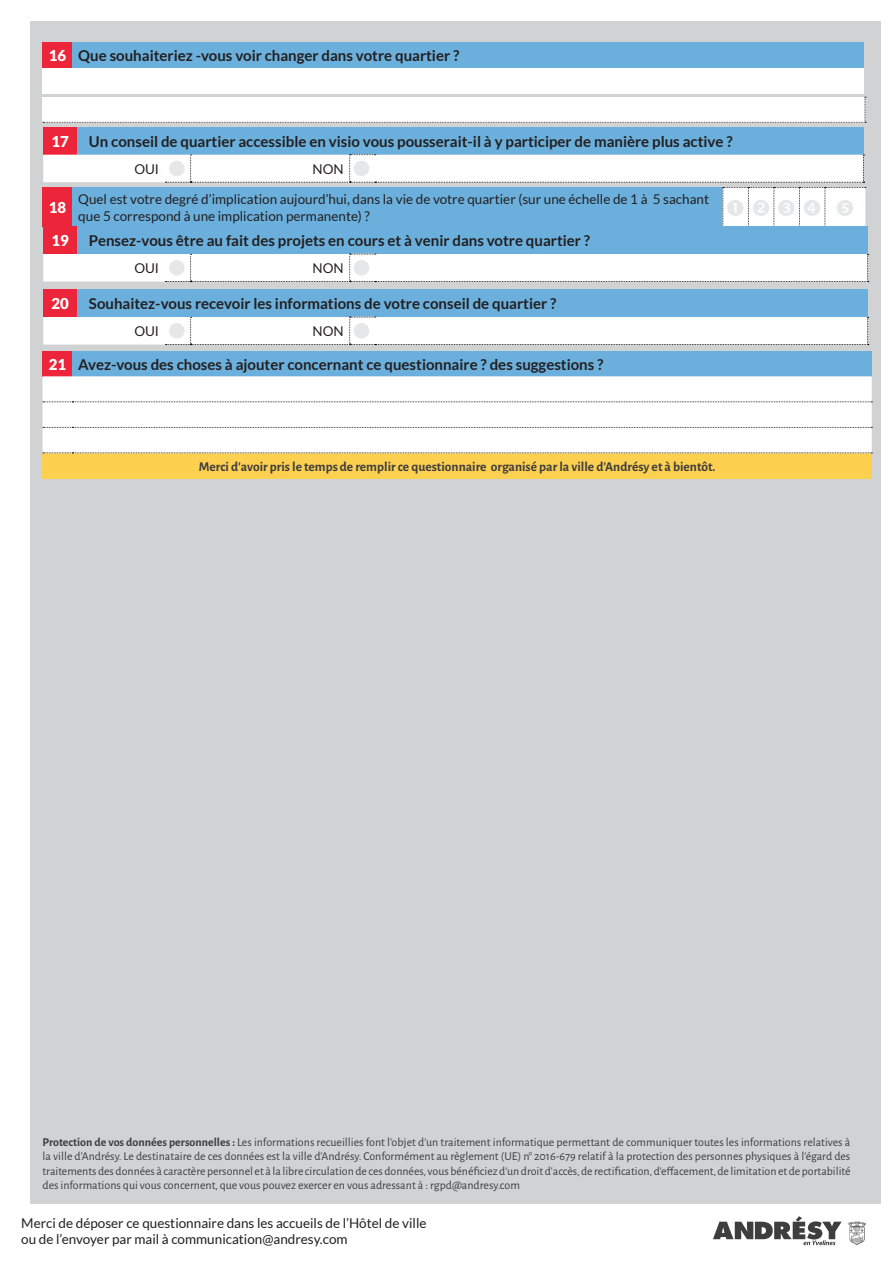
<style>
.page{position:relative;width:893px;height:1263px;background:#fff}
.page>*{position:absolute;margin:0;border:0;box-sizing:border-box;transform-origin:0 0}
.t1{font:700 15px "Lato";color:#231f20}
.t2{font:900 15px "Lato";color:#fff}
.t3{font:13.5px/16.2px "Lato";color:#231f20}
.texte_courant{font:700 13.5px "Alegreya Sans";color:#3e3e3f}
.texte_courant-2{font:12px/14.4px "Alegreya Sans";color:#3e3e3f;text-align:justify}
.s1{font-weight:700}
</style>
<div class="page">
<div style="left:30px;top:21px;width:850px;height:1182px;background:#d1d2d4"></div>
<svg style="left:848px;top:1221px;width:18px;height:24px"></svg>
<svg style="left:713px;top:1216px;width:129px;height:29px"></svg>
<div style="left:43px;top:43px;width:29px;height:25px;background:#ed253a"></div>
<div style="left:72px;top:43px;width:792px;height:25px;background:#6bb0dd"></div>
<div style="left:43px;top:68px;width:821px;height:26px;background:#fff"></div>
<div style="left:43px;top:351px;width:29px;height:25px;background:#ed253a"></div>
<div style="left:72px;top:351px;width:800px;height:25px;background:#6bb0dd"></div>
<div style="left:43px;top:376px;width:829px;height:76px;background:#fff"></div>
<div style="left:43px;top:453px;width:829px;height:25px;background:#fed050"></div>
<svg style="left:43px;top:401px;width:829px;height:1px"></svg>
<svg style="left:43px;top:427px;width:829px;height:1px"></svg>
<svg style="left:43px;top:452px;width:829px;height:1px"></svg>
<div style="left:43px;top:127px;width:34px;height:28px;background:#ed253a"></div>
<div style="left:77px;top:127px;width:786px;height:28px;background:#6bb0dd"></div>
<div style="left:43px;top:97px;width:823px;height:26px;background:#fff"></div>
<div style="left:43px;top:226px;width:34px;height:28px;background:#ed253a"></div>
<div style="left:77px;top:226px;width:791px;height:28px;background:#6bb0dd"></div>
<div style="left:43px;top:254px;width:826px;height:28px;background:#fff"></div>
<div style="left:169px;top:260px;width:16px;height:16px;background:#e6e7e9;border-radius:50%"></div>
<div style="left:354px;top:260px;width:15px;height:16px;background:#e6e7e9;border-radius:50%"></div>
<div style="left:43px;top:289px;width:34px;height:28px;background:#ed253a"></div>
<div style="left:77px;top:289px;width:791px;height:28px;background:#6bb0dd"></div>
<div style="left:43px;top:317px;width:826px;height:28px;background:#fff"></div>
<div style="left:169px;top:323px;width:16px;height:16px;background:#e6e7e9;border-radius:50%"></div>
<div style="left:354px;top:323px;width:15px;height:16px;background:#e6e7e9;border-radius:50%"></div>
<svg style="left:43px;top:154px;width:823px;height:72px;background:#b8d3e7"></svg>
<p class="t2" style="left:49px;top:47px;width:19px">16</p>
<p class="t1" style="left:78px;top:47px;width:383px">Que souhaiteriez -vous voir changer dans votre quartier ?</p>
<p class="t2" style="left:52px;top:132px;width:19px">17</p>
<p class="t1" style="left:89px;top:133px;width:645px">Un conseil de quartier accessible en visio vous pousserait-il à y participer de manière plus active ?</p>
<p class="t3" style="left:134px;top:161px;width:26px">OUI</p>
<p class="t3" style="left:313px;top:161px;width:33px">NON</p>
<p class="t2" style="left:49px;top:199px;width:19px">18</p>
<p class="t3" style="left:78px;top:191px;width:632px">Quel est votre degré d’implication aujourd’hui, dans la vie de votre quartier (sur une échelle de 1 à 5 sachant que 5 correspond à une implication permanente) ?</p>
<p class="t2" style="left:52px;top:232px;width:19px">19</p>
<p class="t1" style="left:89px;top:232px;width:503px">Pensez-vous être au fait des projets en cours et à venir dans votre quartier ?</p>
<p class="t3" style="left:134px;top:260px;width:26px">OUI</p>
<p class="t3" style="left:313px;top:260px;width:33px">NON</p>
<p class="t2" style="left:52px;top:295px;width:19px">20</p>
<p class="t1" style="left:89px;top:295px;width:469px">Souhaitez-vous recevoir les informations de votre conseil de quartier ?</p>
<p class="t3" style="left:134px;top:323px;width:26px">OUI</p>
<p class="t3" style="left:313px;top:323px;width:33px">NON</p>
<p class="t2" style="left:49px;top:355px;width:19px">21</p>
<p class="t1" style="left:78px;top:356px;width:527px">Avez-vous des choses à ajouter concernant ce questionnaire ? des suggestions ?</p>
<p class="texte_courant" style="left:199px;top:457px;width:518px">Merci d’avoir pris le temps de remplir ce questionnaire organisé par la ville d’Andrésy et à bientôt.</p>
<p class="texte_courant-2" style="left:43px;top:1134px;width:809px"><span class="s1">Protection de vos données personnelles :</span> Les informations recueillies font l’objet d’un traitement informatique permettant de communiquer toutes les informations relatives à la ville d’Andrésy. Le destinataire de ces données est la ville d’Andrésy. Conformément au règlement (UE) n° 2016-679 relatif à la protection des personnes physiques à l’égard des traitements des données à caractère personnel et à la libre circulation de ces données, vous bénéficiez d’un droit d’accès, de rectification, d’effacement, de limitation et de portabilité des informations qui vous concernent, que vous pouvez exercer en vous adressant à : rgpd@andresy.com</p>
<p class="t3" style="left:21px;top:1215px;width:407px">Merci de déposer ce questionnaire dans les accueils de l’Hôtel de ville ou de l’envoyer par mail à communication@andresy.com</p>
</div>
